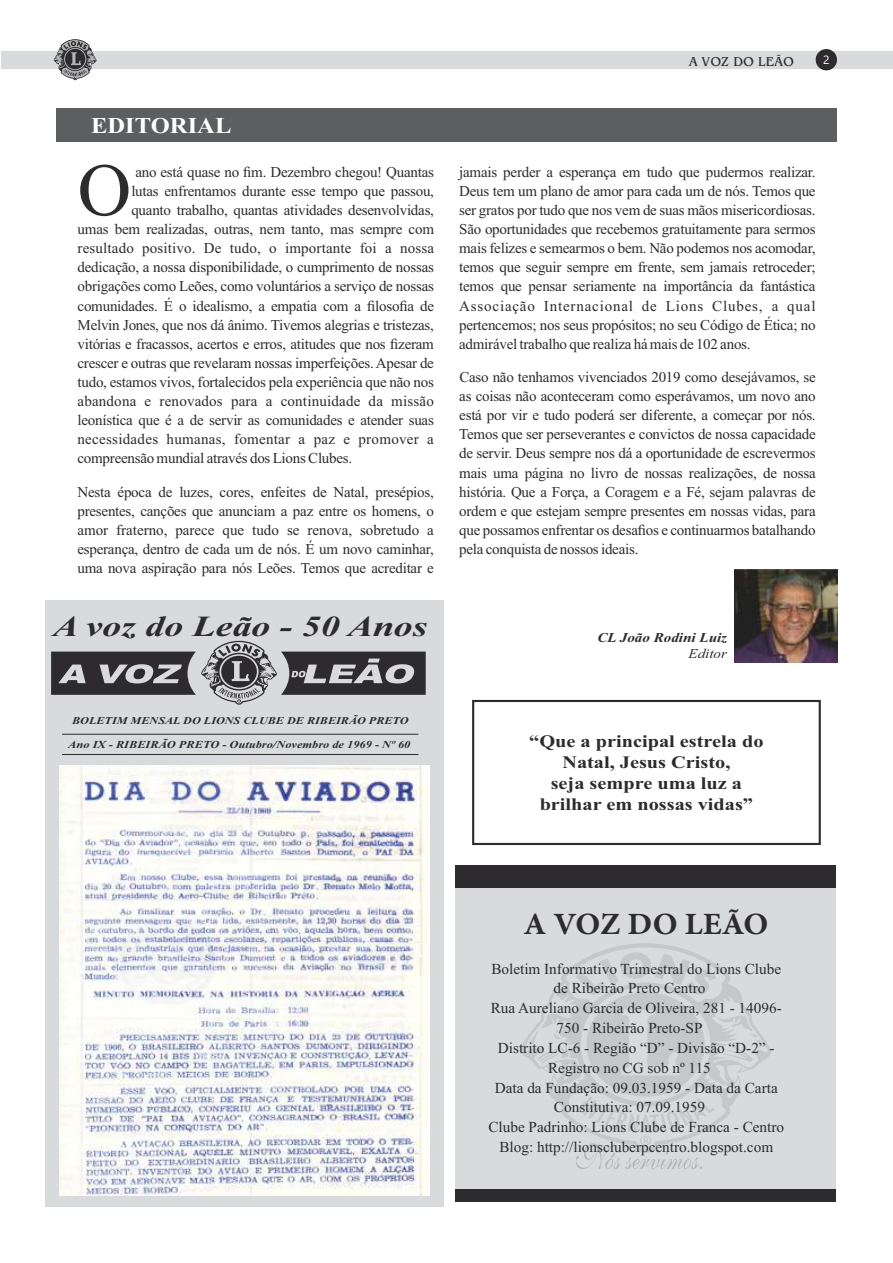
<style>
.page{position:relative;width:893px;height:1263px;background:#fff}
.page>*{position:absolute;margin:0;border:0;box-sizing:border-box;transform-origin:0 0}
.t1{font:74.4px "Times New Roman";color:#2d2b2d}
.t2{font:700 30.9px "Minion Pro";color:#2d2b2d;scale:1.05 1}
.t3{font:italic 700 29.1px "Times New Roman";color:#2d2b2d;scale:1.3 1}
.t4{font:700 22.65px "Times New Roman";color:#fefefe;scale:1.09 1}
.t5{font:700 17.55px/20.7px "Times New Roman";color:#2d2b2d;text-align:center;scale:1.16 1}
.t6{font:15.3px/19.8px "Times New Roman";color:#2d2b2d}
.t7{font:15px/19px "Times New Roman";letter-spacing:-.015em;color:#2d2b2d;text-align:justify}
.t8{font:15px "Times New Roman";letter-spacing:.01em;color:#2d2b2d}
.t9{font:15px "Times New Roman";letter-spacing:.015em;color:#2d2b2d}
.t10{font:15px "Times New Roman";letter-spacing:.02em;color:#2d2b2d}
.t11{font:italic 700 13.5px "Times New Roman";color:#2d2b2d;scale:1.12 1}
.t12{font:13.5px "Bangkok";color:#2d2b2d}
.t13{font:italic 13.5px "Times New Roman";color:#2d2b2d;scale:1.12 1}
.t14{font:12px "Ebrima";color:#fefefe}
.t15{font:italic 700 10.65px "Times New Roman";color:#2d2b2d;scale:1.16 1}
.t16{font:italic 700 10.5px "Times New Roman";color:#2d2b2d;scale:1.16 1}
</style>
<div class="page">
<div style="left:45px;top:600px;width:398px;height:607px;background:#d9dadb"></div>
<div style="left:1px;top:51px;width:891px;height:18px;background:#d9dadb"></div>
<svg style="left:54px;top:39px;width:43px;height:41px"></svg>
<div style="left:816px;top:49px;width:21px;height:21px;background:#2d2b2d;border-radius:50%"></div>
<div style="left:455px;top:1188px;width:381px;height:14px;background:#2d2b2d"></div>
<div style="left:455px;top:888px;width:381px;height:300px;background:#d9dadb"></div>
<svg style="left:521px;top:943px;width:250px;height:200px"></svg>
<svg style="left:576px;top:1143px;width:126px;height:26px"></svg>
<div style="left:455px;top:865px;width:381px;height:23px;background:#2d2b2d"></div>
<svg style="left:51px;top:641px;width:375px;height:64px"></svg>
<img style="left:734px;top:570px;width:103px;height:92px">
<div style="left:472px;top:700px;width:349px;height:145px;border:2px solid #2d2b2d"></div>
<div style="left:57px;top:109px;width:780px;height:33px;background:#5d5e60"></div>
<hr style="left:62px;top:734px;width:356px;height:1px;background:#2d2b2d">
<hr style="left:62px;top:754px;width:356px;height:1px;background:#2d2b2d">
<img style="left:59px;top:766px;width:371px;height:429px">
<h3 class="t4" style="left:91px;top:117px;width:130px">EDITORIAL</h3>
<h1 class="t1" style="left:78px;top:163px;width:55px">O</h1>
<p class="t7" style="left:135px;top:164px;width:300px">ano está quase no fim. Dezembro chegou! Quantas</p>
<p class="t7" style="left:131px;top:183px;width:304px">lutas enfrentamos durante esse tempo que passou,</p>
<p class="t7" style="left:131px;top:202px;width:304px">quanto trabalho, quantas atividades desenvolvidas,</p>
<p class="t7" style="left:78px;top:221px;width:358px">umas bem realizadas, outras, nem tanto, mas sempre com</p>
<p class="t8" style="left:78px;top:243px;width:358px">resultado positivo. De tudo, o importante foi a nossa</p>
<p class="t7" style="left:78px;top:259px;width:358px">dedicação, a nossa disponibilidade, o cumprimento de nossas</p>
<p class="t7" style="left:78px;top:278px;width:358px">obrigações como Leões, como voluntários a serviço de nossas</p>
<p class="t7" style="left:78px;top:297px;width:358px">comunidades. É o idealismo, a empatia com a filosofia de</p>
<p class="t7" style="left:78px;top:317px;width:358px">Melvin Jones, que nos dá ânimo. Tivemos alegrias e tristezas,</p>
<p class="t7" style="left:78px;top:336px;width:358px">vitórias e fracassos, acertos e erros, atitudes que nos fizeram</p>
<p class="t7" style="left:78px;top:355px;width:358px">crescer e outras que revelaram nossas imperfeições. Apesar de</p>
<p class="t7" style="left:78px;top:374px;width:358px">tudo, estamos vivos, fortalecidos pela experiência que não nos</p>
<p class="t9" style="left:78px;top:396px;width:358px">abandona e renovados para a continuidade da missão</p>
<p class="t7" style="left:78px;top:412px;width:358px">leonística que é a de servir as comunidades e atender suas</p>
<p class="t10" style="left:78px;top:434px;width:358px">necessidades humanas, fomentar a paz e promover a</p>
<p class="t7" style="left:77px;top:450px;width:276px">compreensão mundial através dos Lions Clubes.</p>
<p class="t7" style="left:77px;top:483px;width:358px">Nesta época de luzes, cores, enfeites de Natal, presépios, presentes, canções que anunciam a paz entre os homens, o amor fraterno, parece que tudo se renova, sobretudo a esperança, dentro de cada um de nós. É um novo caminhar, uma nova aspiração para nós Leões. Temos que acreditar e</p>
<h3 class="t3" style="left:53px;top:616px;width:289px">A voz do Leão - 50 Anos</h3>
<p class="t16" style="left:72px;top:717px;width:292px">BOLETIM MENSAL DO LIONS CLUBE DE RIBEIRÃO PRETO</p>
<p class="t15" style="left:68px;top:741px;width:296px">Ano IX - RIBEIRÃO PRETO - Outubro/Novembro de 1969 - Nº 60</p>
<p class="t12" style="left:689px;top:54px;width:107px">A VOZ DO LEÃO</p>
<p class="t14" style="left:823px;top:55px;width:8px">2</p>
<p class="t7" style="left:459px;top:164px;width:358px">jamais perder a esperança em tudo que pudermos realizar.<br>Deus tem um plano de amor para cada um de nós. Temos que ser gratos por tudo que nos vem de suas mãos misericordiosas.<br>São oportunidades que recebemos gratuitamente para sermos mais felizes e semearmos o bem. Não podemos nos acomodar, temos que seguir sempre em frente, sem jamais retroceder; temos que pensar seriamente na importância da fantástica Associação Internacional de Lions Clubes, a qual pertencemos; nos seus propósitos; no seu Código de Ética; no admirável trabalho que realiza há mais de 102 anos.</p>
<p class="t7" style="left:459px;top:369px;width:358px">Caso não tenhamos vivenciados 2019 como desejávamos, se as coisas não aconteceram como esperávamos, um novo ano está por vir e tudo poderá ser diferente, a começar por nós.<br>Temos que ser perseverantes e convictos de nossa capacidade de servir. Deus sempre nos dá a oportunidade de escrevermos mais uma página no livro de nossas realizações, de nossa história. Que a Força, a Coragem e a Fé, sejam palavras de ordem e que estejam sempre presentes em nossas vidas, para que possamos enfrentar os desafios e continuarmos batalhando pela conquista de nossos ideais.</p>
<p class="t11" style="left:597px;top:633px;width:117px">CL João Rodini Luiz</p>
<p class="t13" style="left:688px;top:649px;width:36px">Editor</p>
<p class="t5" style="left:529px;top:733px;width:203px">“Que a principal estrela do<br>Natal, Jesus Cristo,<br>seja sempre uma luz a brilhar em nossas vidas”</p>
<h2 class="t2" style="left:523px;top:912px;width:235px">A VOZ DO LEÃO</h2>
<p class="t6" style="left:554px;top:960px;width:229px;text-indent:-62px">Boletim Informativo Trimestral do Lions Clube de Ribeirão Preto Centro</p>
<p class="t6" style="left:556px;top:1000px;width:227px;text-indent:-66px">Rua Aureliano Garcia de Oliveira, 281 - 14096-<br>750 - Ribeirão Preto-SP</p>
<p class="t6" style="left:498px;top:1039px;width:278px">Distrito LC-6 - Região “D” - Divisão “D-2” -</p>
<p class="t6" style="left:548px;top:1059px;width:164px">Registro no CG sob nº 115</p>
<p class="t6" style="left:495px;top:1079px;width:285px">Data da Fundação: 09.03.1959 - Data da Carta</p>
<p class="t6" style="left:554px;top:1099px;width:153px">Constitutiva: 07.09.1959</p>
<p class="t6" style="left:488px;top:1119px;width:297px">Clube Padrinho: Lions Clube de Franca - Centro</p>
<p class="t6" style="left:499px;top:1138px;width:275px">Blog: http://lionscluberpcentro.blogspot.com</p>
</div>
